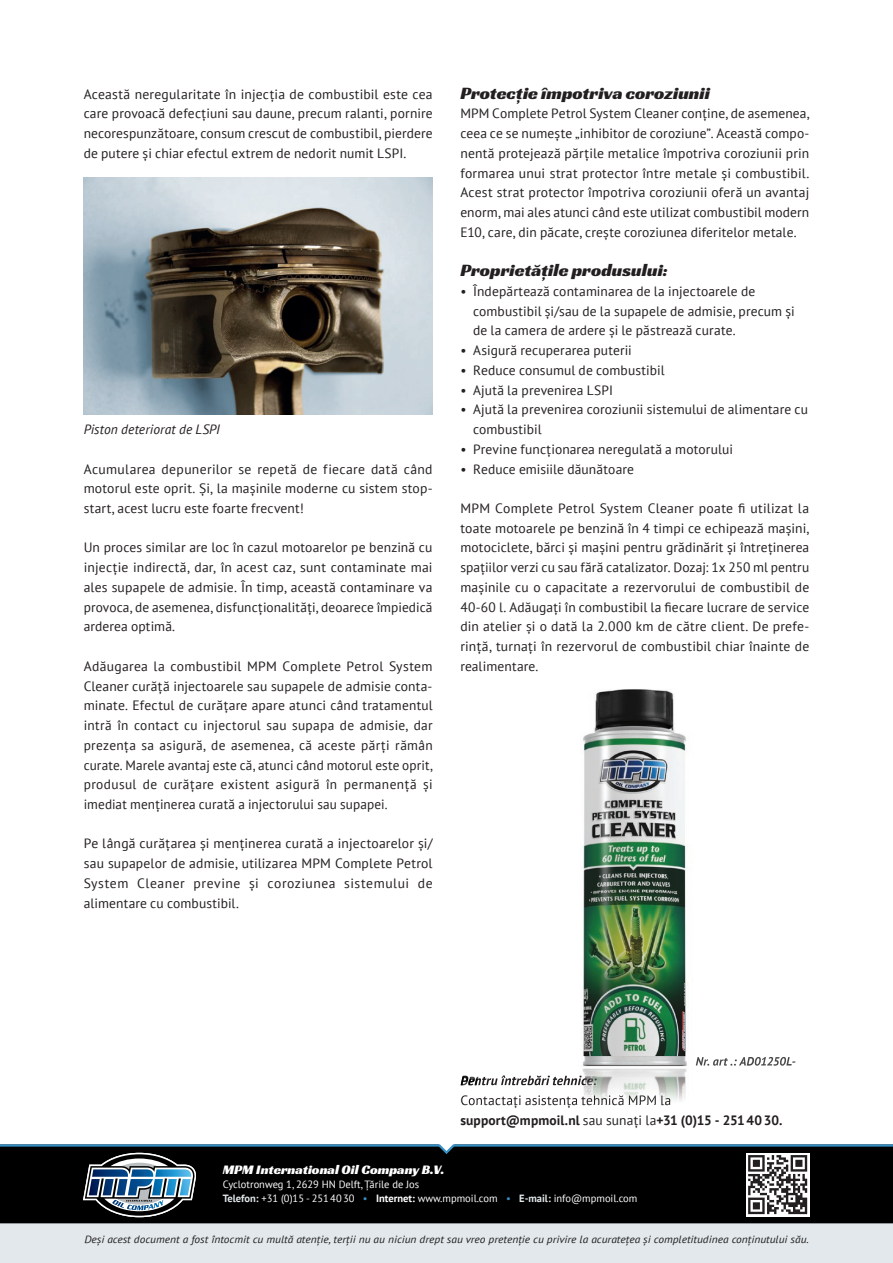
<style>
.page{position:relative;width:893px;height:1263px;background:#fff}
.page>*{position:absolute;margin:0;border:0;box-sizing:border-box;transform-origin:0 0}
.t1{font:18px "Racing Sans One";color:#231f20}
.t2{font:13.5px/19.6px "PT Sans";letter-spacing:.01em;color:#231f20}
.t3{font:13.5px "Racing Sans One";color:#fff}
.t4{font:13.5px "PT Sans";letter-spacing:.03em;color:#231f20}
.t5{font:italic 13.5px "PT Sans";letter-spacing:.005em;color:#231f20}
.t6{font:13.5px "PT Sans";letter-spacing:.035em;color:#231f20}
.t7{font:13.5px "PT Sans";letter-spacing:.04em;color:#231f20}
.t8{font:13.5px "PT Sans";letter-spacing:.045em;color:#231f20}
.t9{font:italic 10.5px "PT Sans";color:#231f20;scale:1.09 1}
.t10{font:10.5px "PT Sans";color:#fff}
.t11{font:10.5px "PT Sans";color:#378fc3}
.s1{font-weight:700}
.s2{font-weight:700;color:#e2e8eb}
</style>
<div class="page">
<div style="left:0;top:1219px;width:893px;height:44px;background:#e2e8eb"></div>
<div style="left:0;top:1217px;width:893px;height:6px;background:#000"></div>
<img style="left:80px;top:1217px;width:116px;height:3px">
<svg style="left:0;top:1144px;width:893px;height:73px;background:#14191c"></svg>
<img style="left:84px;top:178px;width:349px;height:236px">
<img style="left:460px;top:689px;width:336px;height:414px">
<img style="left:460px;top:1057px;width:335px;height:9px">
<img style="left:461px;top:1075px;width:136px;height:10px">
<img style="left:461px;top:1077px;width:17px;height:8px">
<img style="left:461px;top:1095px;width:209px;height:8px">
<p class="t2" style="left:84px;top:84px;width:350px;text-align:justify">Această neregularitate în injecţia de combustibil este cea care provoacă defecţiuni sau daune, precum ralanti, pornire necorespunzătoare, consum crescut de combustibil, pierdere de putere și chiar efectul extrem de nedorit numit LSPI.</p>
<p class="t5" style="left:84px;top:421px;width:138px">Piston deteriorat de LSPI</p>
<p class="t2" style="left:84px;top:459px;width:350px">Acumularea depunerilor se repetă de fiecare dată când</p>
<p class="t2" style="left:84px;top:498px;width:222px">start, acest lucru este foarte frecvent!</p>
<p class="t2" style="left:84px;top:478px;width:350px">motorul este oprit. Și, la mașinile moderne cu sistem stop-</p>
<p class="t2" style="left:84px;top:538px;width:350px;text-align:justify">Un proces similar are loc în cazul motoarelor pe benzină cu injecţie indirectă, dar, în acest caz, sunt contaminate mai ales supapele de admisie. În timp, această contaminare va provoca, de asemenea, disfuncţionalităţi, deoarece împiedică arderea optimă.</p>
<p class="t2" style="left:84px;top:656px;width:350px">Adăugarea la combustibil MPM Complete Petrol System</p>
<p class="t2" style="left:84px;top:695px;width:350px">minate. Efectul de curăţare apare atunci când tratamentul</p>
<p class="t2" style="left:84px;top:676px;width:350px">Cleaner curăţă injectoarele sau supapele de admisie conta-</p>
<p class="t2" style="left:84px;top:715px;width:350px;text-align:right">intră în contact cu injectorul sau supapa de admisie, dar prezenţa sa asigură, de asemenea, că aceste părţi rămân curate. Marele avantaj este că, atunci când motorul este oprit, și</p>
<p class="t2" style="left:326px;top:774px;width:13px">în</p>
<p class="t4" style="left:164px;top:776px;width:52px">curăţare</p>
<p class="t4" style="left:276px;top:776px;width:45px">asigură</p>
<p class="t6" style="left:344px;top:776px;width:74px">permanenţă</p>
<p class="t4" style="left:221px;top:776px;width:50px">existent</p>
<p class="t2" style="left:84px;top:774px;width:305px">produsul<br>imediat menţinerea curată a injectorului sau supapei.</p>
<p class="t2" style="left:84px;top:833px;width:350px;text-align:right">Pe lângă curăţarea și menţinerea curată a injectoarelor și/ sau supapelor de admisie, utilizarea MPM Complete Petrol de</p>
<p class="t2" style="left:143px;top:774px;width:16px">de</p>
<p class="t2" style="left:84px;top:873px;width:157px">System<br>alimentare cu combustibil.</p>
<p class="t7" style="left:137px;top:874px;width:49px">Cleaner</p>
<p class="t8" style="left:193px;top:874px;width:48px">previne</p>
<p class="t2" style="left:249px;top:873px;width:11px">și</p>
<p class="t6" style="left:268px;top:874px;width:70px">coroziunea</p>
<p class="t7" style="left:344px;top:874px;width:66px">sistemului</p>
<h1 class="t1" style="left:460px;top:81px;width:251px">Protecție împotriva coroziunii</h1>
<p class="t2" style="left:460px;top:103px;width:350px">MPM Complete Petrol System Cleaner conţine, de asemenea,</p>
<p class="t2" style="left:460px;top:143px;width:350px">nentă protejează părţile metalice împotriva coroziunii prin</p>
<p class="t2" style="left:460px;top:123px;width:350px">ceea ce se numește „inhibitor de coroziune .” Această compo-</p>
<p class="t2" style="left:460px;top:163px;width:350px;text-align:justify">formarea unui strat protector între metale și combustibil.<br>Acest strat protector împotriva coroziunii oferă un avantaj enorm, mai ales atunci când este utilizat combustibil modern E10, care, din păcate, crește coroziunea diferitelor metale.</p>
<h1 class="t1" style="left:460px;top:259px;width:209px">Proprietățile produsului:</h1>
<p class="t2" style="left:473px;top:281px;width:284px">Îndepărtează contaminarea de la injectoarele de</p>
<p class="t2" style="left:460px;top:281px;width:8px">•</p>
<p class="t2" style="left:473px;top:301px;width:323px">combustibil și/sau de la supapele de admisie, precum și de la camera de ardere și le păstrează curate.<br>Asigură recuperarea puterii</p>
<p class="t2" style="left:460px;top:340px;width:8px">•</p>
<p class="t2" style="left:460px;top:360px;width:8px">•</p>
<p class="t2" style="left:473px;top:360px;width:193px">Reduce consumul de combustibil</p>
<p class="t2" style="left:473px;top:380px;width:141px">Ajută la prevenirea LSPI</p>
<p class="t2" style="left:460px;top:380px;width:8px">•</p>
<p class="t2" style="left:473px;top:399px;width:336px">Ajută la prevenirea coroziunii sistemului de alimentare cu</p>
<p class="t2" style="left:460px;top:399px;width:8px">•</p>
<p class="t2" style="left:460px;top:439px;width:8px">•</p>
<p class="t2" style="left:473px;top:419px;width:261px">combustibil<br>Previne funcţionarea neregulată a motorului</p>
<p class="t2" style="left:473px;top:459px;width:162px">Reduce emisiile dăunătoare</p>
<p class="t2" style="left:460px;top:459px;width:8px">•</p>
<p class="t2" style="left:460px;top:498px;width:350px;text-align:justify">MPM Complete Petrol System Cleaner poate fi utilizat la toate motoarele pe benzină în 4 timpi ce echipează mașini, motociclete, bărci și mașini pentru grădinărit și întreţinerea spaţiilor verzi cu sau fără catalizator. Dozaj x1: 250 ml pentru mașinile cu o capacitate a rezervorului de combustibil de 40-60 .l Adăugaţi în combustibil la fiecare lucrare de service</p>
<p class="t2" style="left:460px;top:636px;width:350px">rinţă, turnaţi în rezervorul de combustibil chiar înainte de</p>
<p class="t2" style="left:460px;top:616px;width:350px">din atelier și o dată la 2.000 km de către client. De prefe-</p>
<p class="t2" style="left:460px;top:656px;width:79px">realimentare.</p>
<p class="t3" style="left:223px;top:1161px;width:223px">MPM International Oil Company B .V.</p>
<p class="t10" style="left:223px;top:1178px;width:198px">Cyclotronweg 1, 2629 HN Delft, Ţările de Jos</p>
<p class="t2" style="left:460px;top:1090px;width:324px">Contactaţi asistenţa tehnică MPM la <span class="s1">support@mpmoil.nl</span> sau sunaţi la<span class="s1">+31 (0) 15 - 2514030.</span></p>
<p class="t10" style="left:223px;top:1192px;width:133px"><span class="s2">Telefon:</span> +31 )0( 15 - 2514030</p>
<p class="t11" style="left:363px;top:1192px;width:6px">•</p>
<p class="t10" style="left:376px;top:1192px;width:123px"><span class="s1">Internet:</span> www.mpmoil.com</p>
<p class="t11" style="left:506px;top:1192px;width:6px">•</p>
<p class="t10" style="left:519px;top:1192px;width:120px"><span class="s2">-E mail:</span> info@mpmoil.com</p>
<p class="t9" style="left:84px;top:1232px;width:666px">Deși acest document a fost întocmit cu multă atenţie, terţii nu au niciun drept sau vreo pretenţie cu privire la acurateţea și completitudinea conţinutului său.</p>
</div>
